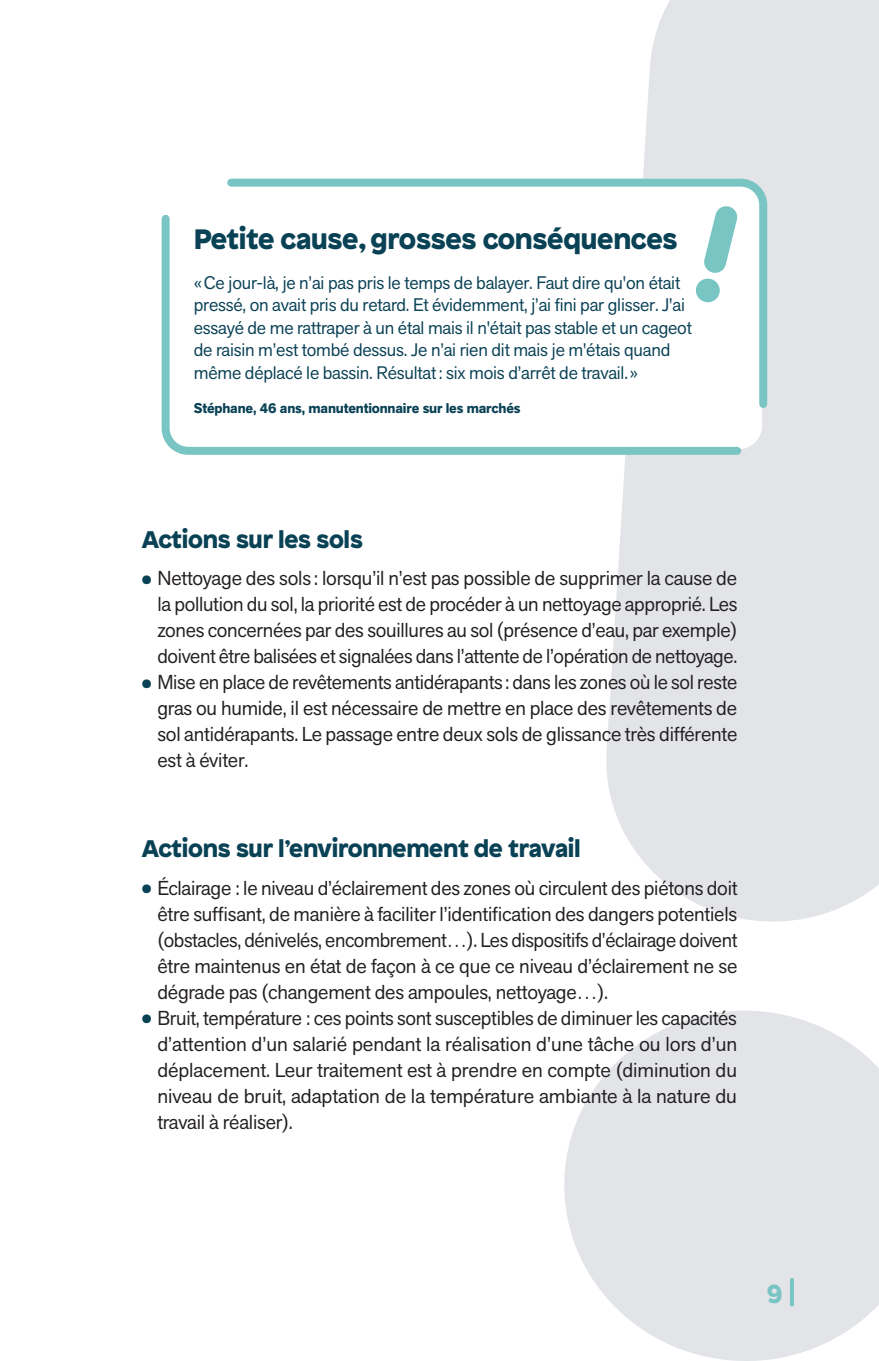
<style>
.page{position:relative;width:879px;height:1361px;background:#fff}
.page>*{position:absolute;margin:0;border:0;box-sizing:border-box;transform-origin:0 0}
.t1{font:900 28px "Patron";letter-spacing:-.01em;color:#094155}
.t2{font:900 26px "Patron";color:#79c5c4}
.t3{font:900 24px "Patron";letter-spacing:-.01em;color:#094155}
.t4{font:20px/26px "Akzid Grtsk Next";letter-spacing:-.01em;color:#231f20;text-align:justify}
.t5{font:18px/22.6px "Akzid Grtsk Next";letter-spacing:-.01em;color:#094155}
.t6{font:700 14px "Akzid Grtsk Next";letter-spacing:-.01em;color:#094155}
.s1{font-family:"Patron";font-weight:300;font-size:12px;color:#094155}
</style>
<div class="page">
<svg style="left:564px;top:1011px;width:315px;height:350px;fill:#e2e4e8"></svg>
<svg style="left:606px;top:0;width:273px;height:922px;fill:#e2e4e8"></svg>
<hr style="left:790px;top:1279px;width:4px;height:25px;background:#79c5c4">
<svg style="left:227px;top:175px;width:544px;height:237px"></svg>
<svg style="left:161px;top:211px;width:584px;height:248px"></svg>
<h1 class="t1" style="left:194px;top:216px;width:485px">Petite cause, grosses conséquences</h1>
<p class="t5" style="left:194px;top:271px;width:500px">«Ce jour-là, je n’ai pas pris le temps de balayer. Faut dire qu'on était pressé, on avait pris du retard. Et évidemment, j’ai fini par glisser. J'ai essayé de me rattraper à un étal mais il n'était pas stable et un cageot de raisin m’est tombé dessus. Je n’ai rien dit mais je m'étais quand même déplacé le bassin. Résultat: six mois d’arrêt de travail.»</p>
<p class="t6" style="left:194px;top:399px;width:328px">Stéphane, 46 ans, manutentionnaire sur les marchés</p>
<p class="t3" style="left:142px;top:519px;width:223px">Actions sur les sols</p>
<p class="t4" style="left:157px;top:565px;width:581px;text-indent:-16px"><span class="s1">●</span> Nettoyage des sols: lorsqu’il n’est pas possible de supprimer la cause de la pollution du sol, la priorité est de procéder à un nettoyage approprié. Les zones concernées par des souillures au sol (présence d’eau, par exemple) doivent être balisées et signalées dans l’attente de l’opération de nettoyage.</p>
<p class="t4" style="left:157px;top:669px;width:581px;text-indent:-16px"><span class="s1">●</span> Mise en place de revêtements antidérapants: dans les zones où le sol reste gras ou humide, il est nécessaire de mettre en place des revêtements de sol antidérapants. Le passage entre deux sols de glissance très différente est à éviter.</p>
<p class="t3" style="left:142px;top:829px;width:440px">Actions sur l’environnement de travail</p>
<p class="t4" style="left:157px;top:874px;width:582px;text-indent:-16px"><span class="s1">●</span> Éclairage : le niveau d’éclairement des zones où circulent des piétons doit être suffisant, de manière à faciliter l’identification des dangers potentiels (obstacles, dénivelés, encombrement…). Les dispositifs d’éclairage doivent être maintenus en état de façon à ce que ce niveau d’éclairement ne se dégrade pas (changement des ampoules, nettoyage…).</p>
<p class="t4" style="left:157px;top:1004px;width:581px;text-indent:-16px"><span class="s1">●</span> Bruit, température : ces points sont susceptibles de diminuer les capacités d’attention d’un salarié pendant la réalisation d’une tâche ou lors d’un déplacement. Leur traitement est à prendre en compte (diminution du niveau de bruit, adaptation de la température ambiante à la nature du travail à réaliser).</p>
<h2 class="t2" style="left:767px;top:1271px;width:17px">9</h2>
</div>
